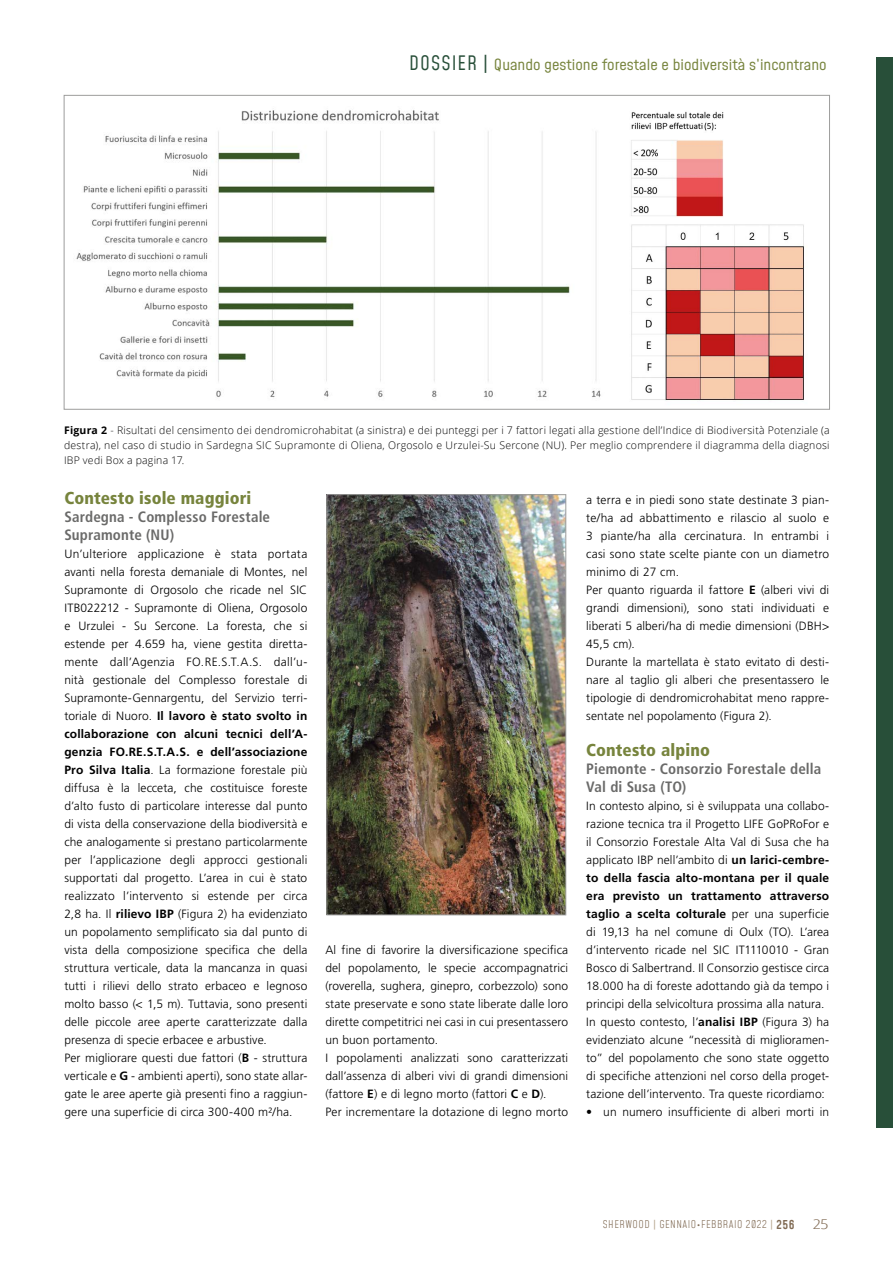
<style>
.page{position:relative;width:893px;height:1263px;background:#fff}
.page>*{position:absolute;margin:0;border:0;box-sizing:border-box;transform-origin:0 0}
.t1{font:900 condensed 17.25px "Frutiger LT Std";letter-spacing:.005em;color:#77843d}
.t2{font:700 condensed 15px/18px "Frutiger LT Std";letter-spacing:.01em;color:#6a6a69}
.t3{font:15px "Mohave";color:#77843d;scale:1.1 1}
.t4{font:300 13.5px "Open Sans Condensed";color:#806a53;scale:1.5 1}
.t5{font:300 12px/18px "Frutiger LT Std";letter-spacing:.01em;color:#000}
.t6{font:300 10.5px/15px "Open Sans";letter-spacing:.02em;color:#000;text-align:justify}
.t7{font:300 10.5px "Mohave";letter-spacing:.05em;color:#806a53}
.s1{font-size:19.5px;color:#284f39}
.s2{font-weight:700}
.s3{font-weight:400;color:#b5a38b}
.s4{font-weight:600;font-size:12px}
</style>
<div class="page">
<div style="left:876px;top:57px;width:17px;height:1070px;background:#284f39"></div>
<img style="left:76px;top:110px;width:525px;height:288px">
<img style="left:631px;top:111px;width:173px;height:290px">
<img style="left:328px;top:496px;width:236px;height:417px">
<div style="left:326px;top:494px;width:240px;height:421px;border:1px solid #9d9d9c"></div>
<p class="t3" style="left:409px;top:55px;width:381px"><span class="s1">DOSSIER |</span> Quando gestione forestale e biodiversità s’incontrano</p>
<p class="t6" style="left:64px;top:422px;width:767px"><span class="s2">Figura 2</span> - Risultati del censimento dei dendromicrohabitat (a sinistra) e dei punteggi per i 7 fattori legati alla gestione dell’Indice di Biodiversità Potenziale (a destra), nel caso di studio in Sardegna SIC Supramonte di Oliena, Orgosolo e Urzulei-Su Sercone (NU). Per meglio comprendere il diagramma della diagnosi IBP vedi Box a pagina 17.</p>
<h1 class="t1" style="left:64px;top:488px;width:188px">Contesto isole maggiori</h1>
<p class="t2" style="left:64px;top:508px;width:207px">Sardegna - Complesso Forestale<br>Supramonte (NU)</p>
<p class="t5" style="left:64px;top:545px;width:244px">Un’ulteriore applicazione è stata portata avanti nella foresta demaniale di Montes, nel Supramonte di Orgosolo che ricade nel SIC ITB022212 - Supramonte di Oliena, Orgosolo e Urzulei - Su Sercone. La foresta, che si estende per 4.659 ha, viene gestita diretta&shy;mente dall’Agenzia FO.RE.S.T.A.S. dall’u&shy;nità gestionale del Complesso forestale di Supramonte-Gennargentu, del Servizio terri&shy;toriale di Nuoro. <span class="s2">Il lavoro è stato svolto in collaborazione con alcuni tecnici dell’A&shy;genzia FO.RE.S.T.A.S. e dell’associazione Pro Silva Italia</span>. La formazione forestale più diffusa è la lecceta, che costituisce foreste d’alto fusto di particolare interesse dal punto di vista della conservazione della biodiversità e che analogamente si prestano particolarmente per l’applicazione degli approcci gestionali supportati dal progetto. L’area in cui è stato realizzato l’intervento si estende per circa 2,8 ha. Il <span class="s2">rilievo IBP</span> (Figura 2) ha evidenziato un popolamento semplificato sia dal punto di vista della composizione specifica che della struttura verticale, data la mancanza in quasi tutti i rilievi dello strato erbaceo e legnoso molto basso (&lt; 1,5 m). Tuttavia, sono presenti delle piccole aree aperte caratterizzate dalla presenza di specie erbacee e arbustive.<br>Per migliorare questi due fattori (<span class="s2">B</span> - struttura verticale e <span class="s2">G</span> - ambienti aperti), sono state allar&shy;gate le aree aperte già presenti fino a raggiun&shy;gere una superficie di circa 300-400 m²/ha.</p>
<p class="t5" style="left:325px;top:941px;width:244px">Al fine di favorire la diversificazione specifica del popolamento, le specie accompagnatrici (roverella, sughera, ginepro, corbezzolo) sono state preservate e sono state liberate dalle loro dirette competitrici nei casi in cui presentassero un buon portamento.<br>I popolamenti analizzati sono caratterizzati dall’assenza di alberi vivi di grandi dimensioni (fattore <span class="s2">E</span>) e di legno morto (fattori <span class="s2">C</span> e <span class="s2">D</span>).<br>Per incrementare la dotazione di legno morto</p>
<p class="t5" style="left:586px;top:491px;width:244px">a terra e in piedi sono state destinate 3 pian&shy;te/ha ad abbattimento e rilascio al suolo e 3 piante/ha alla cercinatura. In entrambi i casi sono state scelte piante con un diametro minimo di 27 cm.<br>Per quanto riguarda il fattore <span class="s2">E</span> (alberi vivi di grandi dimensioni), sono stati individuati e liberati 5 alberi/ha di medie dimensioni (DBH&gt; 45,5 cm).<br>Durante la martellata è stato evitato di desti&shy;nare al taglio gli alberi che presentassero le tipologie di dendromicrohabitat meno rappre&shy;sentate nel popolamento (Figura 2).</p>
<h1 class="t1" style="left:586px;top:740px;width:125px">Contesto alpino</h1>
<p class="t2" style="left:586px;top:760px;width:237px">Piemonte - Consorzio Forestale della<br>Val di Susa (TO)</p>
<p class="t5" style="left:586px;top:797px;width:244px">In contesto alpino, si è sviluppata una collabo&shy;razione tecnica tra il Progetto LIFE GoPRoFor e il Consorzio Forestale Alta Val di Susa che ha applicato IBP nell’ambito di <span class="s2">un larici-cembre&shy;to della fascia alto-montana per il quale era previsto un trattamento attraverso taglio a scelta colturale</span> per una superficie di 19,13 ha nel comune di Oulx (TO). L’area d’intervento ricade nel SIC IT1110010 - Gran Bosco di Salbertrand. Il Consorzio gestisce circa 18.000 ha di foreste adottando già da tempo i principi della selvicoltura prossima alla natura.<br>In questo contesto, l’<span class="s2">analisi IBP</span> (Figura 3) ha evidenziato alcune “necessità di miglioramen&shy;to” del popolamento che sono state oggetto di specifiche attenzioni nel corso della proget&shy;tazione dell’intervento. Tra queste ricordiamo:</p>
<p class="t5" style="left:586px;top:1103px;width:244px">• un numero insufficiente di alberi morti in</p>
<p class="t7" style="left:603px;top:1218px;width:193px">SHERWOOD <span class="s3">|</span> GENNAIO•FEBBRAIO 2022 <span class="s3">|</span> <span class="s4">256</span></p>
<p class="t4" style="left:813px;top:1215px;width:12px">25</p>
</div>
